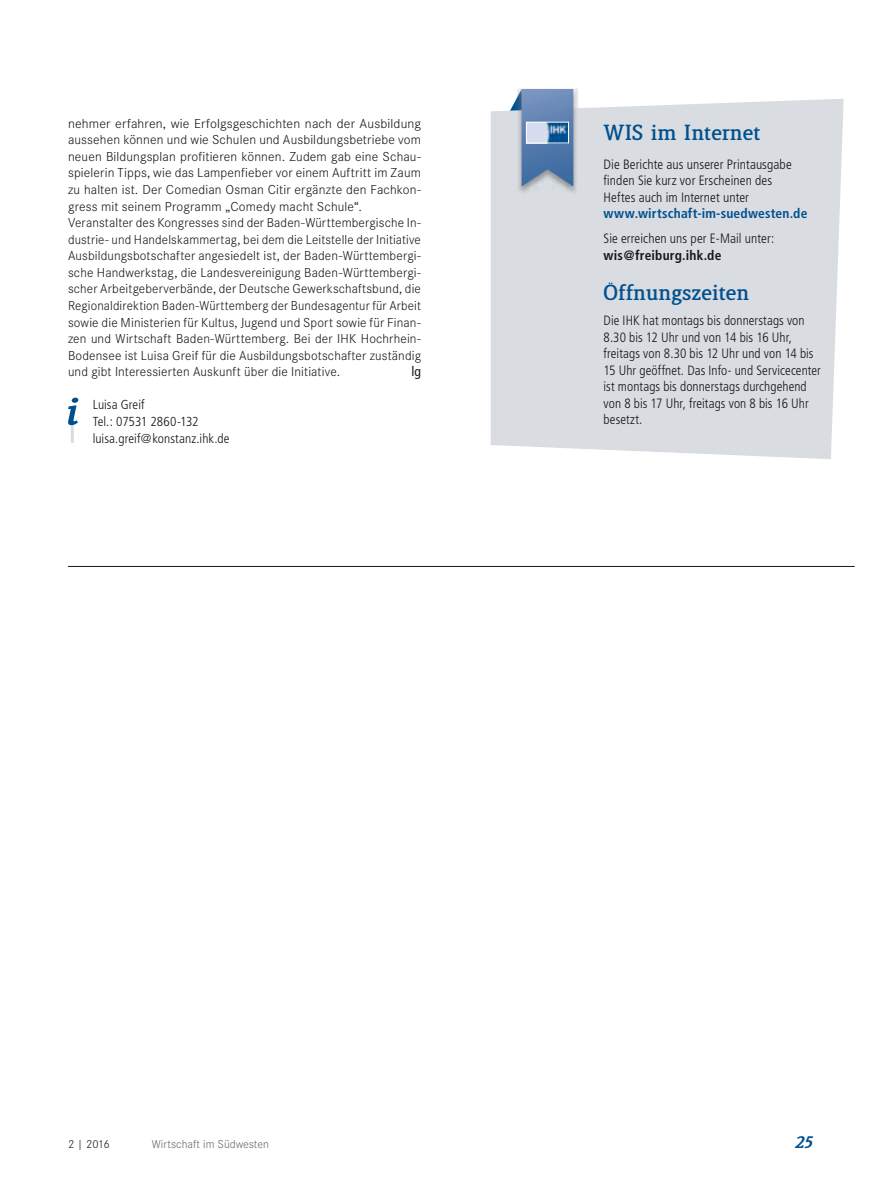
<style>
.page{position:relative;width:893px;height:1191px;background:#fff}
.page>*{position:absolute;margin:0;border:0;box-sizing:border-box;transform-origin:0 0}
.t1{font:800 21px "Lenga";color:#00508f}
.t2{font:italic 900 16.5px "Lenga";color:#00508f}
.t3{font:300 13.5px/16.5px "Corporate S";letter-spacing:.01em;color:#151616;scale:1.04 1}
.t4{font:300 condensed 13.5px/16.5px "Frutiger";letter-spacing:.005em;color:#151616}
.t5{font:condensed 13.5px "Frutiger";color:#151616}
.t6{font:300 condensed 13.05px/16.5px "Frutiger";letter-spacing:.005em;color:#151616}
.t7{font:300 12px "Corporate S";color:#686867}
.t8{font:300 12px "Corporate S";color:#151616}
.s1{font-weight:700;color:#00508f}
.s2{font-weight:700}
</style>
<div class="page">
<hr style="left:0;top:0;width:1px;height:1191px;background:#edecea">
<hr style="left:68px;top:566px;width:787px;height:1px;background:#151616">
<div style="left:491px;top:99px;width:353px;height:360px;background:#d9dce0"></div>
<img style="left:573px;top:89px;width:5px;height:19px">
<img style="left:517px;top:108px;width:61px;height:87px">
<svg style="left:510px;top:89px;width:63px;height:97px;background:#7995b9"></svg>
<img style="left:528px;top:124px;width:39px;height:17px">
<div style="left:526px;top:122px;width:43px;height:21px;border:1px solid #fff"></div>
<hr style="left:71px;top:422px;width:3px;height:21px;background:#d9dce0">
<svg style="left:68px;top:398px;width:10px;height:27px"></svg>
<p class="t3" style="left:68px;top:115px;width:341px">nehmer erfahren, wie erfolgsgeschichten nach der Ausbildung aussehen können und wie Schulen und Ausbildungsbetriebe vom neuen Bildungsplan profitieren können. Zudem gab eine Schau&shy;spielerin tipps, wie das Lampenfieber vor einem Auftritt im Zaum zu halten ist. Der Comedian osman Citir ergänzte den Fachkon&shy;gress mit seinem programm „Comedy macht Schule“.<br>Veranstalter des Kongresses sind der Baden-Württembergische In&shy;dustrie- und Handelskammertag, bei dem die Leitstelle der Initiative Ausbildungsbotschafter angesiedelt ist, der Baden-Württembergi&shy;sche Handwerkstag, die Landesvereinigung Baden-Württembergi&shy;scher Arbeitgeberverbände, der Deutsche Gewerkschaftsbund, die Regionaldirektion Baden-Württemberg der Bundesagentur für Arbeit sowie die Ministerien für Kultus, Jugend und Sport sowie für Finan&shy;zen und Wirtschaft Baden-Württemberg. Bei der IHK Hochrhein-Bodensee ist Luisa Greif für die Ausbildungsbotschafter zuständig und gibt Interessierten Auskunft über die Initiative.</p>
<p class="t5" style="left:411px;top:364px;width:11px">lg</p>
<p class="t6" style="left:93px;top:397px;width:138px">Luisa Greif<br>Tel.: 07531 2860-132 luisa.greif@konstanz.ihk.de</p>
<p class="t1" style="left:604px;top:122px;width:158px">WIS im Internet</p>
<p class="t4" style="left:604px;top:156px;width:205px">Die Berichte aus unserer Printausgabe finden Sie kurz vor Erscheinen des Heftes auch im Internet unter <span class="s1">www.wirtschaft-im-suedwesten.de</span></p>
<p class="t4" style="left:604px;top:231px;width:172px">Sie erreichen uns per E-Mail unter: <span class="s2">wis@freiburg.ihk.de</span></p>
<p class="t1" style="left:604px;top:282px;width:147px">Öffnungszeiten</p>
<p class="t4" style="left:604px;top:312px;width:219px">Die IHK hat montags bis donnerstags von 8.30 bis 12 Uhr und von 14 bis 16 Uhr, freitags von 8.30 bis 12 Uhr und von 14 bis 15 Uhr geöffnet. Das Info- und Servicecenter ist montags bis donnerstags durchgehend von 8 bis 17 Uhr, freitags von 8 bis 16 Uhr besetzt.</p>
<p class="t8" style="left:68px;top:1137px;width:43px">2 | 2016</p>
<p class="t7" style="left:152px;top:1137px;width:119px">Wirtschaft im Südwesten</p>
<p class="t2" style="left:795px;top:1134px;width:19px">25</p>
</div>
